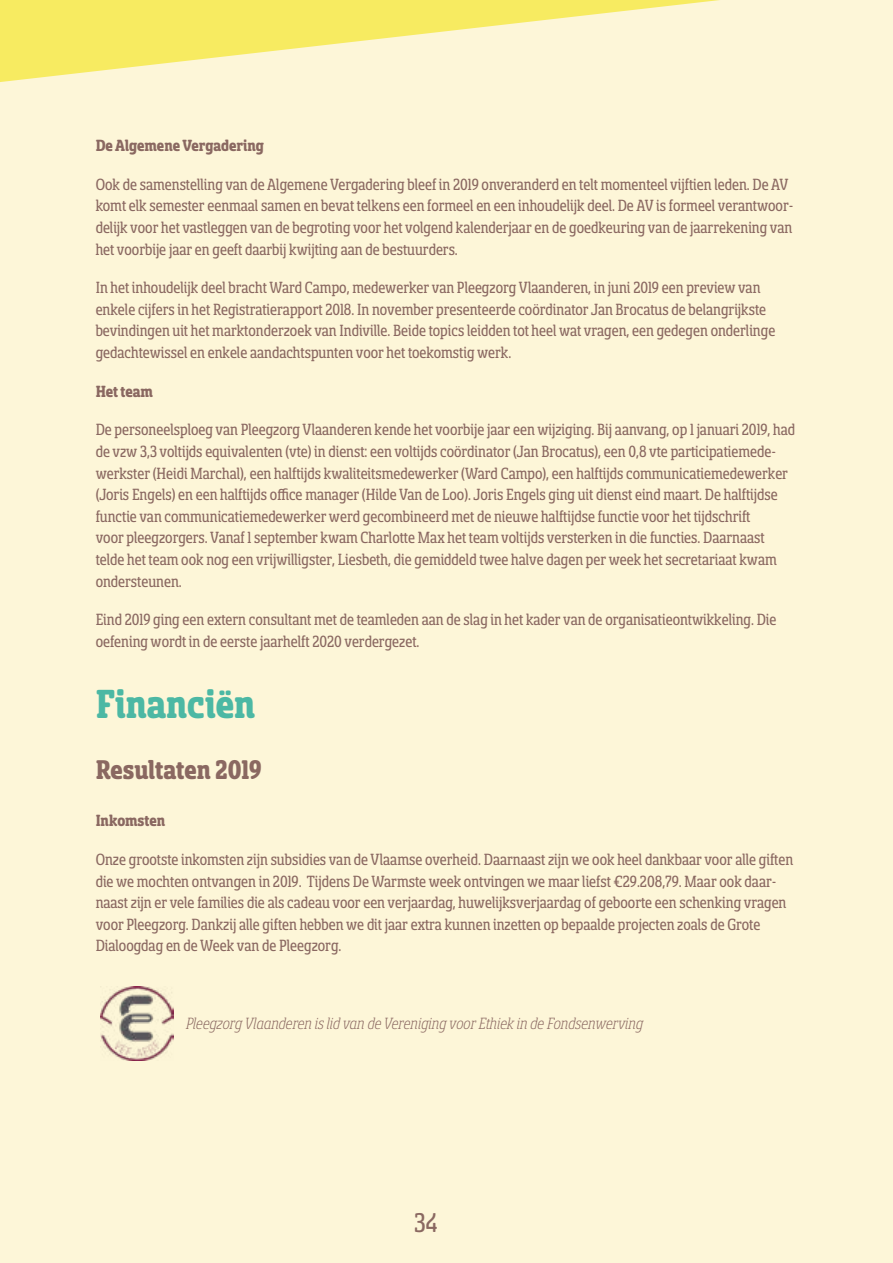
<style>
.page{position:relative;width:893px;height:1263px;background:#fdf6d8}
.page>*{position:absolute;margin:0;border:0;box-sizing:border-box;transform-origin:0 0}
.t1{font:45px "Sancoale Sl Sf Con Bol";color:#4cb8a4}
.t2{font:30px "Sancoale Sl Sf Con Bol";color:#8a6861}
.t3{font:30px "Sancoale Sl Sf Con Reg";color:#8a6861}
.t4{font:18px/21.6px "Sancoale Sl Sf Con Reg";color:#8a6861}
.t5{font:18px "Sancoale Sl Sf Con Lig It";color:#8a6861}
.t6{font:18px "Sancoale Sl Sf Con Bol";color:#8a6861}
</style>
<div class="page">
<svg style="left:0;top:0;width:720px;height:82px"></svg>
<img style="left:101px;top:986px;width:73px;height:74px">
<p class="t6" style="left:96px;top:136px;width:170px">De Algemene Vergadering</p>
<p class="t4" style="left:96px;top:174px;width:699px">Ook de samenstelling van de Algemene Vergadering bleef in 2019 onveranderd en telt momenteel vijftien leden. De AV komt elk semester eenmaal samen en bevat telkens een formeel en een inhoudelijk deel. De AV is formeel verantwoor&shy;delijk voor het vastleggen van de begroting voor het volgend kalenderjaar en de goedkeuring van de jaarrekening van het voorbije jaar en geeft daarbij kwijting aan de bestuurders.</p>
<p class="t4" style="left:96px;top:277px;width:681px">In het inhoudelijk deel bracht Ward Campo, medewerker van Pleegzorg Vlaanderen, in juni 2019 een preview van enkele cijfers in het Registratierapport 2018. In november presenteerde coördinator Jan Brocatus de belangrijkste bevindingen uit het marktonderzoek van Indiville. Beide topics leidden tot heel wat vragen, een gedegen onderlinge gedachtewissel en enkele aandachtspunten voor het toekomstig werk.</p>
<p class="t6" style="left:96px;top:382px;width:59px">Het team</p>
<p class="t4" style="left:96px;top:419px;width:701px">De personeelsploeg van Pleegzorg Vlaanderen kende het voorbije jaar een wijziging. Bij aanvang, op 1 januari 2019, had de vzw 3,3 voltijds equivalenten (vte) in dienst: een voltijds coördinator (Jan Brocatus), een 0,8 vte participatiemede&shy;werkster (Heidi Marchal), een halftijds kwaliteitsmedewerker (Ward Campo), een halftijds communicatiemedewerker (Joris Engels) en een halftijds office manager (Hilde Van de Loo). Joris Engels ging uit dienst eind maart. De halftijdse functie van communicatiemedewerker werd gecombineerd met de nieuwe halftijdse functie voor het tijdschrift<br>voor pleegzorgers. Vanaf 1 september kwam Charlotte Max het team voltijds versterken in die functies. Daarnaast telde het team ook nog een vrijwilligster, Liesbeth, die gemiddeld twee halve dagen per week het secretariaat kwam ondersteunen.</p>
<p class="t4" style="left:96px;top:609px;width:682px">Eind 2019 ging een extern consultant met de teamleden aan de slag in het kader van de organisatieontwikkeling. Die oefening wordt in de eerste jaarhelft 2020 verdergezet.</p>
<h1 class="t1" style="left:96px;top:681px;width:161px">Financiën</h1>
<h2 class="t2" style="left:96px;top:755px;width:167px">Resultaten 2019</h2>
<p class="t6" style="left:96px;top:812px;width:71px">Inkomsten</p>
<p class="t4" style="left:96px;top:849px;width:699px">Onze grootste inkomsten zijn subsidies van de Vlaamse overheid. Daarnaast zijn we ook heel dankbaar voor alle giften die we mochten ontvangen in 2019. Tijdens De Warmste week ontvingen we maar liefst €29.208,79. Maar ook daar&shy;naast zijn er vele families die als cadeau voor een verjaardag, huwelijksverjaardag of geboorte een schenking vragen voor Pleegzorg. Dankzij alle giften hebben we dit jaar extra kunnen inzetten op bepaalde projecten zoals de Grote Dialoogdag en de Week van de Pleegzorg.</p>
<p class="t5" style="left:186px;top:1014px;width:459px">Pleegzorg Vlaanderen is lid van de Vereniging voor Ethiek in de Fondsenwerving</p>
<h2 class="t3" style="left:414px;top:1208px;width:25px">34</h2>
</div>
